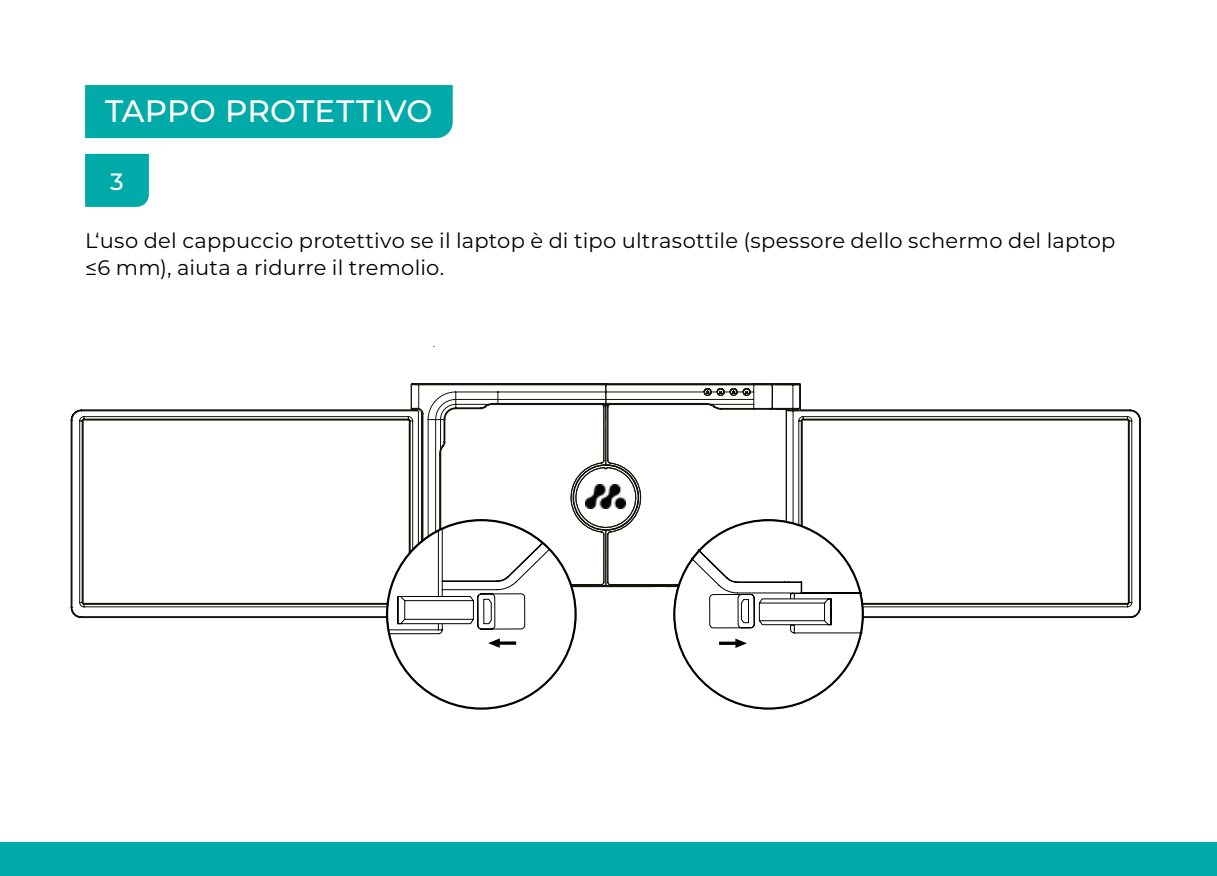
<style>
.page{position:relative;width:1217px;height:876px;background:#fff}
.page>*{position:absolute;margin:0;border:0;box-sizing:border-box;transform-origin:0 0}
.t1{font:500 30.9px "Montserrat";letter-spacing:.01em;color:#fff}
.t2{font:500 23.7px "Montserrat";color:#fff}
.t3{font:21px/27px "Montserrat";letter-spacing:.01em;color:#000}
</style>
<div class="page">
<div style="left:0;top:842px;width:1216px;height:34px;background:#00aaa8"></div>
<div style="left:85px;top:85px;width:367px;height:53px;background:#00aaa8"></div>
<div style="left:85px;top:154px;width:64px;height:53px;background:#00aaa8"></div>
<svg style="left:71px;top:388px;width:1069px;height:240px"></svg>
<svg style="left:418px;top:383px;width:381px;height:245px"></svg>
<svg style="left:387px;top:520px;width:188px;height:128px"></svg>
<svg style="left:672px;top:519px;width:192px;height:129px"></svg>
<img style="left:585px;top:485px;width:40px;height:23px">
<h1 class="t1" style="left:105px;top:90px;width:329px">TAPPO PROTETTIVO</h1>
<p class="t2" style="left:110px;top:165px;width:15px">3</p>
<p class="t3" style="left:85px;top:227px;width:1031px">L‘uso del cappuccio protettivo se il laptop è di tipo ultrasottile (spessore dello schermo del laptop ≤6 mm), aiuta a ridurre il tremolio.</p>
</div>
